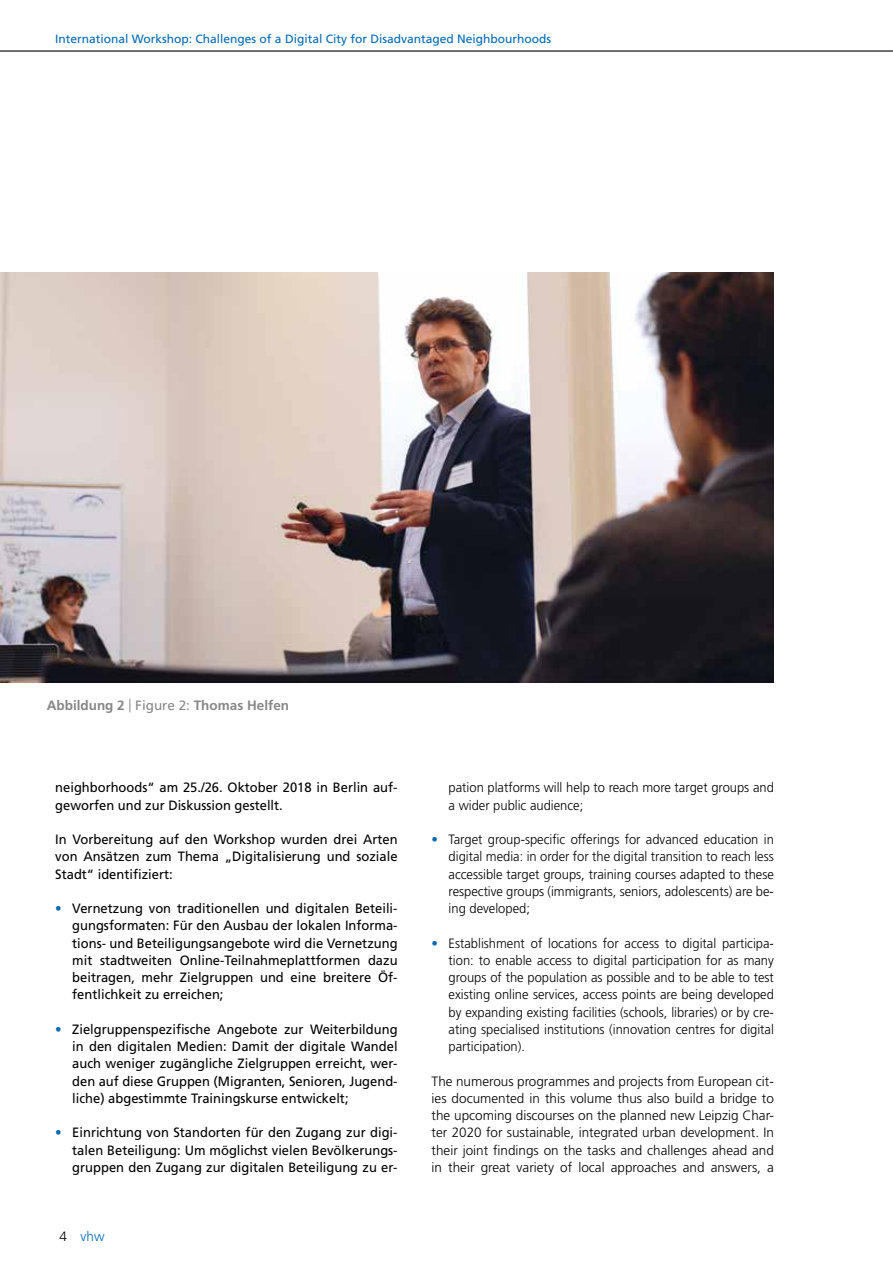
<style>
.page{position:relative;width:893px;height:1263px;background:#fff}
.page>*{position:absolute;margin:0;border:0;box-sizing:border-box;transform-origin:0 0}
.t1{font:13.5px/17.2px "Frutiger";color:#000;text-align:justify;scale:.96 1}
.t2{font:300 13.5px/17.2px "Frutiger";color:#000;text-align:justify;scale:.96 1}
.t3{font:300 13.5px/17.2px "Frutiger";color:#000;text-align:justify}
.t4{font:700 13.5px "Frutiger LT Std";color:#878787}
.t5{font:300 13.5px "Frutiger LT Std";color:#0069b4}
.t6{font:12px "Frutiger LT Std";color:#0069b4}
.s1{font-weight:300}
.s2{font-weight:400}
.s3{color:#0069b4}
.s4{color:#000}
</style>
<div class="page">
<hr style="left:0;top:50px;width:893px;height:2px;background:#000">
<img style="left:0;top:272px;width:774px;height:410px">
<p class="t6" style="left:55px;top:32px;width:497px">International Workshop: Challenges of a Digital City for Disadvantaged Neighbourhoods</p>
<p class="t4" style="left:47px;top:698px;width:244px">Abbildung 2 <span class="s1">|</span> <span class="s2">Figure 2:</span> Thomas Helfen</p>
<p class="t1" style="left:55px;top:779px;width:358px">neighborhoods“ am 25./26. Oktober 2018 in Berlin auf&shy;geworfen und zur Diskussion gestellt.</p>
<p class="t1" style="left:55px;top:831px;width:358px">In Vorbereitung auf den Workshop wurden drei Arten von Ansätzen zum Thema „Digitalisierung und soziale Stadt“ identifiziert:</p>
<p class="t1" style="left:72px;top:900px;width:340px;text-indent:-17px"><span class="s3">•</span> Vernetzung von traditionellen und digitalen Beteili&shy;gungsformaten: Für den Ausbau der lokalen Informa&shy;tions- und Beteiligungsangebote wird die Vernetzung mit stadtweiten Online-Teilnahmeplattformen dazu beitragen, mehr Zielgruppen und eine breitere Öf&shy;fentlichkeit zu erreichen;</p>
<p class="t1" style="left:72px;top:1020px;width:340px;text-indent:-17px"><span class="s3">•</span> Zielgruppenspezifische Angebote zur Weiterbildung in den digitalen Medien: Damit der digitale Wandel auch weniger zugängliche Zielgruppen erreicht, wer&shy;den auf diese Gruppen (Migranten, Senioren, Jugend&shy;liche) abgestimmte Trainingskurse entwickelt;</p>
<p class="t1" style="left:72px;top:1124px;width:340px;text-indent:-17px"><span class="s3">•</span> Einrichtung von Standorten für den Zugang zur digi&shy;talen Beteiligung: Um möglichst vielen Bevölkerungs&shy;gruppen den Zugang zur digitalen Beteiligung zu er-</p>
<p class="t5" style="left:60px;top:1228px;width:47px"><span class="s4">4</span> vhw</p>
<p class="t2" style="left:449px;top:779px;width:340px">pation platforms will help to reach more target groups and a wider public audience;</p>
<p class="t2" style="left:449px;top:831px;width:340px;text-indent:-17px"><span class="s3">•</span> Target group-specific offerings for advanced education in digital media: in order for the digital transition to reach less accessible target groups, training courses adapted to these respective groups (immigrants, seniors, adolescents) are be&shy;ing developed;</p>
<p class="t2" style="left:449px;top:934px;width:340px;text-indent:-17px"><span class="s3">•</span> Establishment of locations for access to digital participa&shy;tion: to enable access to digital participation for as many groups of the population as possible and to be able to test existing online services, access points are being developed by expanding existing facilities (schools, libraries) or by cre&shy;ating specialised institutions (innovation centres for digital participation).</p>
<p class="t3" style="left:432px;top:1072px;width:344px">The numerous programmes and projects from European cit&shy;ies documented in this volume thus also build a bridge to the upcoming discourses on the planned new Leipzig Char&shy;ter 2020 for sustainable, integrated urban development. In their joint findings on the tasks and challenges ahead and in their great variety of local approaches and answers, a</p>
</div>
